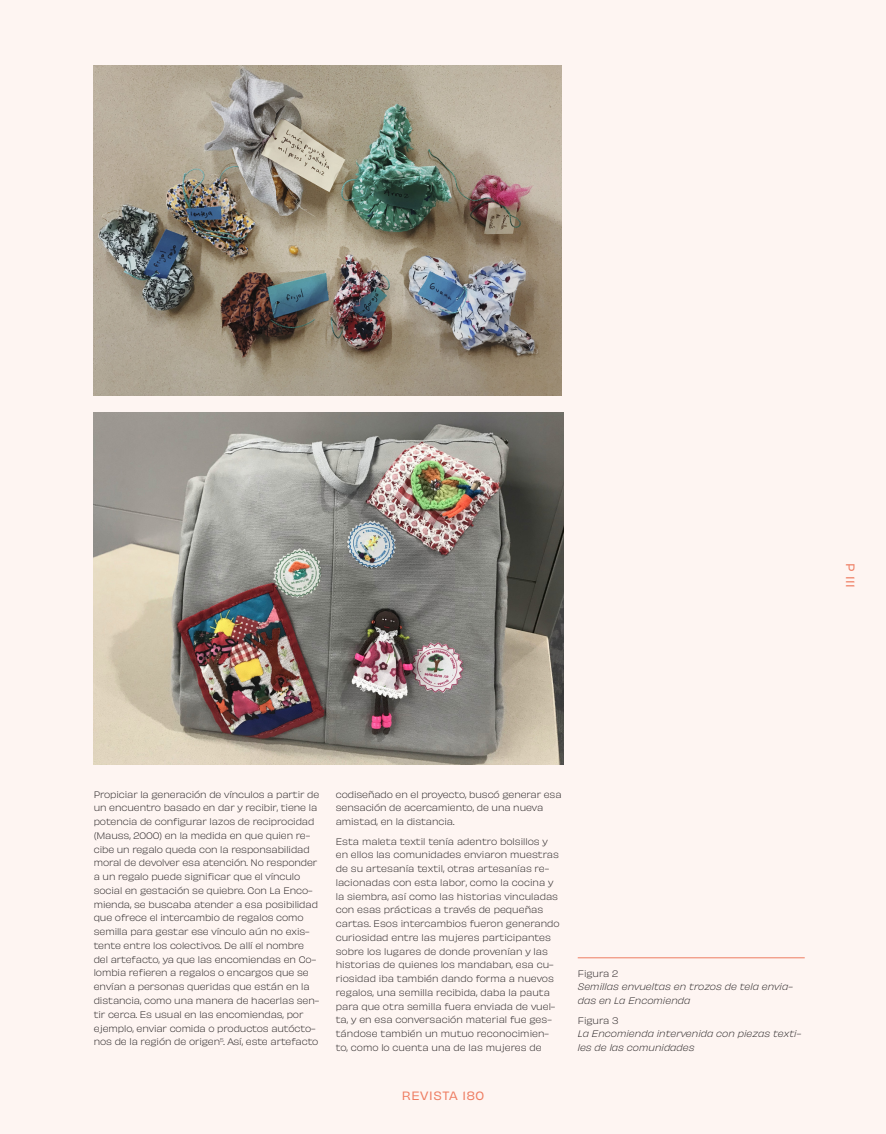
<style>
.page{position:relative;width:886px;height:1134px;background:#fef5f2}
.page>*{position:absolute;margin:0;border:0;box-sizing:border-box;transform-origin:0 0}
.t1{font:11.25px "Obviously";letter-spacing:.05em;color:#ee7c61}
.t2{font:8.75px/13.8px "Obviously Lght";letter-spacing:-.01em;color:#231f20}
.t3{font:italic 8.75px/13.8px "Obviously Lght";color:#231f20}
.s1{font-style:normal}
</style>
<div class="page">
<img style="left:94px;top:65px;width:468px;height:330px">
<img style="left:94px;top:412px;width:469px;height:353px">
<hr style="left:578px;top:957px;width:227px;height:1px;background:#ee7c61">
<p class="t1" style="left:859px;top:563px;width:26px;rotate:90deg">P 111</p>
<p class="t2" style="left:94px;top:787px;width:227px">Propiciar la generación de vínculos a partir de un encuentro basado en dar y recibir, tiene la potencia de configurar lazos de reciprocidad (Mauss, 2000) en la medida en que quien re&shy;cibe un regalo queda con la responsabilidad moral de devolver esa atención. No responder a un regalo puede significar que el vínculo social en gestación se quiebre. Con La Enco&shy;mienda, se buscaba atender a esa posibilidad que ofrece el intercambio de regalos como semilla para gestar ese vínculo aún no exis&shy;tente entre los colectivos. De allí el nombre del artefacto, ya que las encomiendas en Co&shy;lombia refieren a regalos o encargos que se envían a personas queridas que están en la distancia, como una manera de hacerlas sen&shy;tir cerca. Es usual en las encomiendas, por ejemplo, enviar comida o productos autócto&shy;nos de la región de origen<sup>5</sup>. Así, este artefacto</p>
<p class="t2" style="left:336px;top:787px;width:227px">codiseñado en el proyecto, buscó generar esa sensación de acercamiento, de una nueva amistad, en la distancia.</p>
<p class="t2" style="left:336px;top:834px;width:225px">Esta maleta textil tenía adentro bolsillos y en ellos las comunidades enviaron muestras de su artesanía textil, otras artesanías re&shy;lacionadas con esta labor, como la cocina y la siembra, así como las historias vinculadas con esas prácticas a través de pequeñas cartas. Esos intercambios fueron generando curiosidad entre las mujeres participantes sobre los lugares de donde provenían y las historias de quienes los mandaban, esa cu&shy;riosidad iba también dando forma a nuevos regalos, una semilla recibida, daba la pauta para que otra semilla fuera enviada de vuel&shy;ta, y en esa conversación material fue ges&shy;tándose también un mutuo reconocimien&shy;to, como lo cuenta una de las mujeres de</p>
<p class="t1" style="left:402px;top:1087px;width:84px">REVISTA 180</p>
<p class="t3" style="left:578px;top:966px;width:217px"><span class="s1">Figura 2<br></span>Semillas envueltas en trozos de tela envia&shy;das en La Encomienda</p>
<p class="t3" style="left:578px;top:1013px;width:225px"><span class="s1">Figura 3<br></span>La Encomienda intervenida con piezas texti&shy;les de las comunidades</p>
</div>
